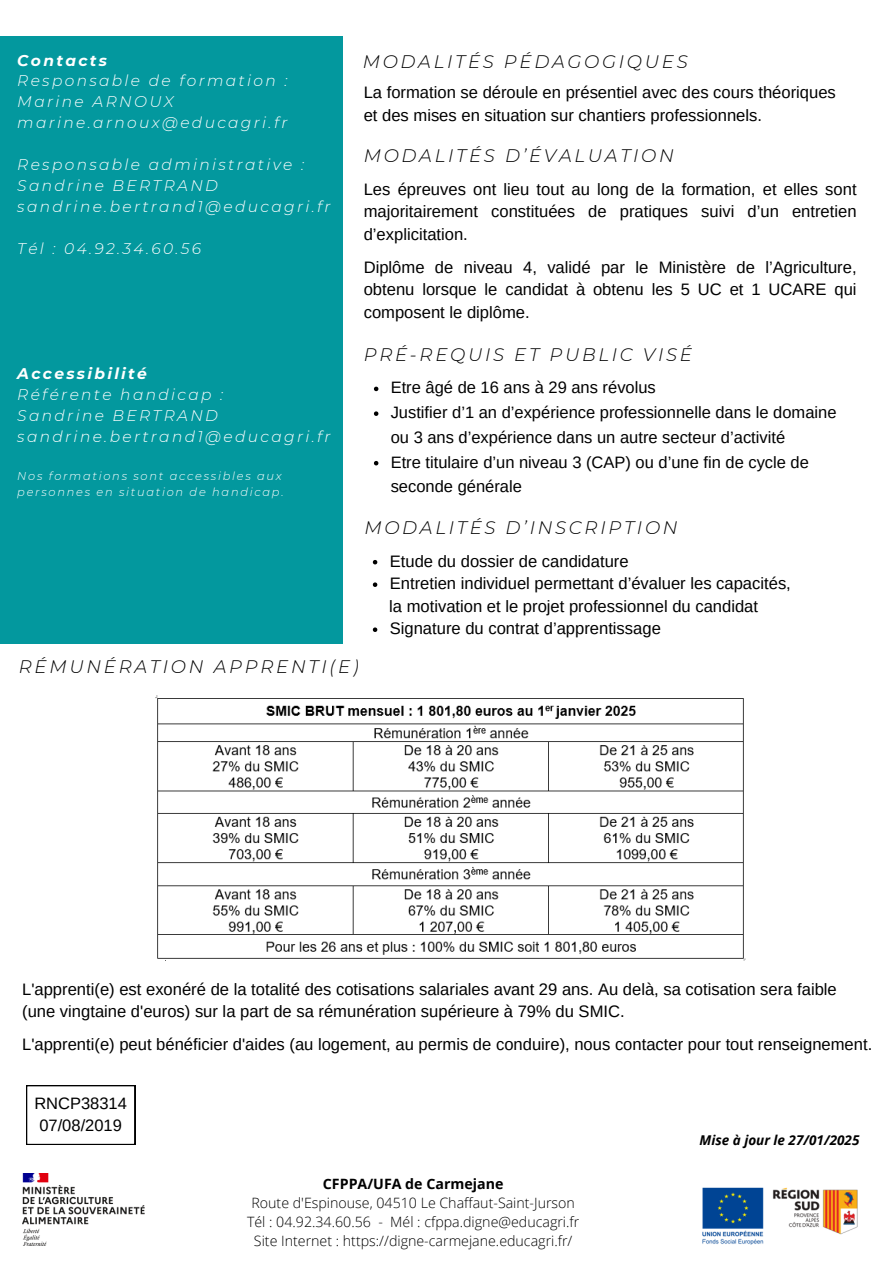
<style>
.page{position:relative;width:894px;height:1264px;background:#fff}
.page>*{position:absolute;margin:0;border:0;box-sizing:border-box;transform-origin:0 0}
.t1{font:italic 300 18.15px "Montserrat";letter-spacing:.15em;color:#000}
.t2{font:16.65px/22.5px "Arimo";color:#000;text-align:justify}
.t3{font:16.5px/24.8px "Arimo";color:#000}
.t4{font:italic 300 15.45px/20.9px "Montserrat";letter-spacing:.15em;color:#fff}
.t5{font:300 14.25px/19.2px "Open Sans";color:#000;text-align:center}
.t6{font:italic 700 13.5px "Open Sans";color:#000}
.t7{font:italic 300 11.4px/16.2px "Montserrat";letter-spacing:.15em;color:#fff}
.s1{font-weight:700}
</style>
<div class="page">
<div style="left:0;top:36px;width:342px;height:607px;background:#03989e"></div>
<img style="left:702px;top:1187px;width:156px;height:58px">
<img style="left:22px;top:1173px;width:123px;height:72px">
<svg style="left:26px;top:1085px;width:109px;height:59px"></svg>
<img style="left:156px;top:695px;width:589px;height:265px">
<svg style="left:373px;top:560px;width:4px;height:4px"></svg>
<svg style="left:373px;top:582px;width:4px;height:5px"></svg>
<svg style="left:373px;top:627px;width:4px;height:5px"></svg>
<svg style="left:374px;top:386px;width:4px;height:5px"></svg>
<svg style="left:374px;top:411px;width:4px;height:5px"></svg>
<svg style="left:374px;top:461px;width:4px;height:4px"></svg>
<h3 class="t4" style="left:17px;top:50px;width:271px"><span class="s1">Contacts<br></span>Responsable de formation :<br>Marine ARNOUX marine.arnoux@educagri.fr</h3>
<h3 class="t4" style="left:17px;top:154px;width:315px">Responsable administrative :<br>Sandrine BERTRAND sandrine.bertrand1@educagri.fr</h3>
<h3 class="t4" style="left:17px;top:238px;width:185px">Tél : 04.92.34.60.56</h3>
<h3 class="t4" style="left:17px;top:363px;width:315px"><span class="s1">Accessibilité<br></span>Référente handicap :<br>Sandrine BERTRAND sandrine.bertrand1@educagri.fr</h3>
<p class="t7" style="left:17px;top:467px;width:268px">Nos formations sont accessibles aux personnes en situation de handicap.</p>
<h2 class="t1" style="left:362px;top:50px;width:326px">MODALITÉS PÉDAGOGIQUES</h2>
<p class="t2" style="left:363px;top:81px;width:473px">La formation se déroule en présentiel avec des cours théoriques et des mises en situation sur chantiers professionnels.</p>
<p class="t1" style="left:363px;top:145px;width:311px">MODALITÉS D’ÉVALUATION</p>
<h2 class="t2" style="left:363px;top:178px;width:494px">Les épreuves ont lieu tout au long de la formation, et elles sont majoritairement constituées de pratiques suivi d’un entretien d’explicitation.</h2>
<h1 class="t2" style="left:363px;top:256px;width:494px">Diplôme de niveau 4, validé par le Ministère de l’Agriculture, obtenu lorsque le candidat à obtenu les 5 UC et 1 UCARE qui composent le diplôme.</h1>
<h1 class="t1" style="left:363px;top:343px;width:329px">PRÉ-REQUIS ET PUBLIC VISÉ</h1>
<h2 class="t3" style="left:390px;top:375px;width:266px">Etre âgé de 16 ans à 29 ans révolus</h2>
<h2 class="t3" style="left:390px;top:400px;width:447px">Justifier d’1 an d’expérience professionnelle dans le domaine ou 3 ans d’expérience dans un autre secteur d’activité</h2>
<p class="t3" style="left:390px;top:449px;width:419px">Etre titulaire d’un niveau 3 (CAP) ou d’une fin de cycle de seconde générale</p>
<h2 class="t1" style="left:364px;top:516px;width:315px">MODALITÉS D’INSCRIPTION</h2>
<h1 class="t2" style="left:389px;top:549px;width:240px">Etude du dossier de candidature</h1>
<p class="t2" style="left:389px;top:572px;width:402px">Entretien individuel permettant d’évaluer les capacités,</p>
<p class="t2" style="left:389px;top:594px;width:370px">la motivation et le projet professionnel du candidat</p>
<p class="t2" style="left:389px;top:617px;width:272px">Signature du contrat d’apprentissage</p>
<p class="t1" style="left:19px;top:655px;width:341px">RÉMUNÉRATION APPRENTI(E)</p>
<h1 class="t2" style="left:22px;top:977px;width:816px">L'apprenti(e) est exonéré de la totalité des cotisations salariales avant 29 ans. Au delà, sa cotisation sera faible (une vingtaine d'euros) sur la part de sa rémunération supérieure à 79% du SMIC.</h1>
<p class="t2" style="left:22px;top:1032px;width:851px">L'apprenti(e) peut bénéficier d'aides (au logement, au permis de conduire), nous contacter pour tout renseignement.</p>
<h3 class="t3" style="left:34px;top:1091px;width:94px;line-height:22.5px;text-align:center">RNCP38314<br>07/08/2019</h3>
<h1 class="t5" style="left:247px;top:1173px;width:334px"><span class="s1">CFPPA/UFA de Carmejane<br></span>Route d'Espinouse, 04510 Le Chaffaut-Saint-Jurson Tél : 04.92.34.60.56 - Mél : cfppa.digne@educagri.fr Site Internet : https://digne-carmejane.educagri.fr/</h1>
<h2 class="t6" style="left:699px;top:1130px;width:161px">Mise à jour le 27/01/2025</h2>
</div>
